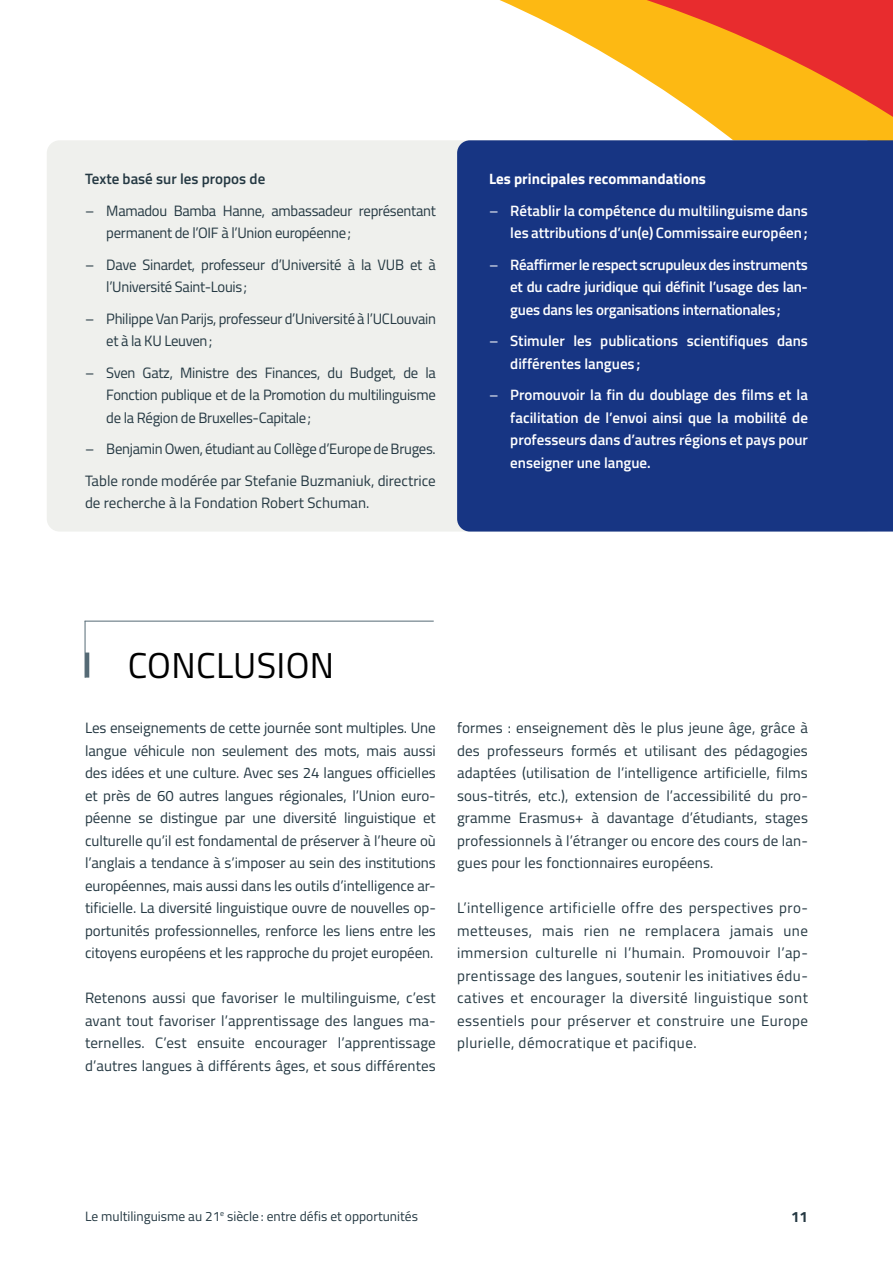
<style>
.page{position:relative;width:893px;height:1263px;background:#fff}
.page>*{position:absolute;margin:0;border:0;box-sizing:border-box;transform-origin:0 0}
.t1{font:36px "Titillium";letter-spacing:.01em;color:#000}
.t2{font:15px/22.5px "Titillium";letter-spacing:-.02em;color:#243842;text-align:justify}
.t3{font:600 15px/22.5px "Titillium";color:#fff;text-align:justify}
.t4{font:15px "Titillium";color:#243842}
.t5{font:700 15px "Titillium";color:#fff}
.t6{font:600 15px "Titillium";color:#243842}
.t7{font:700 15px "Titillium";color:#243842}
.t8{font:13.5px "Titillium";color:#243842}
.s1{font-weight:400}
</style>
<div class="page">
<svg style="left:500px;top:0;width:393px;height:140px"></svg>
<svg style="left:602px;top:0;width:291px;height:125px;background:#f58f38"></svg>
<hr style="left:85px;top:621px;width:1px;height:57px;background:#556a75">
<hr style="left:85px;top:621px;width:349px;height:1px;background:#556a75">
<hr style="left:85px;top:652px;width:4px;height:26px;background:#556a75">
<div style="left:47px;top:140px;width:410px;height:391px;background:#eff0ed"></div>
<div style="left:457px;top:140px;width:436px;height:391px;background:#173583"></div>
<p class="t6" style="left:85px;top:168px;width:182px">Texte basé sur les propos de</p>
<p class="t2" style="left:106px;top:198px;width:331px;text-indent:-21px">– Mamadou Bamba Hanne, ambassadeur représentant permanent de l’OIF à l’Union européenne;</p>
<p class="t2" style="left:106px;top:252px;width:331px;text-indent:-21px">– Dave Sinardet, professeur d’Université à la VUB et à l’Université Saint-Louis;</p>
<p class="t2" style="left:106px;top:306px;width:331px;text-indent:-21px">– Philippe Van Parijs, professeur d’Université à l’UCLouvain et à la KU Leuven;</p>
<p class="t2" style="left:106px;top:360px;width:331px;text-indent:-21px">– Sven Gatz, Ministre des Finances, du Budget, de la Fonction publique et de la Promotion du multilinguisme de la Région de Bruxelles-Capitale;</p>
<p class="t2" style="left:85px;top:432px;width:352px;line-height:31.5px">– Benjamin Owen, étudiant au Collège d’Europe de Bruges.<br>Table ronde modérée par Stefanie Buzmaniuk, directrice</p>
<p class="t4" style="left:85px;top:492px;width:286px">de recherche à la Fondation Robert Schuman.</p>
<p class="t5" style="left:489px;top:167px;width:219px">Les principales recommandations</p>
<p class="t3" style="left:489px;top:198px;width:320px;text-align:right"><span class="s1">–</span> Rétablir la compétence du multilinguisme dans les attributions d’un(e) Commissaire européen;</p>
<p class="t3" style="left:510px;top:252px;width:299px;text-indent:-21px"><span class="s1">–</span> Réaffirmer le respect scrupuleux des instruments et du cadre juridique qui définit l’usage des lan&shy;gues dans les organisations internationales;</p>
<p class="t3" style="left:510px;top:329px;width:299px;text-indent:-21px"><span class="s1">–</span> Stimuler les publications scientifiques dans différentes langues ;</p>
<p class="t3" style="left:510px;top:383px;width:299px;text-indent:-21px"><span class="s1">–</span> Promouvoir la fin du doublage des films et la facilitation de l’envoi ainsi que la mobilité de professeurs dans d’autres régions et pays pour enseigner une langue.</p>
<h1 class="t1" style="left:128px;top:639px;width:208px">CONCLUSION</h1>
<p class="t2" style="left:85px;top:716px;width:352px">Les enseignements de cette journée sont multiples. Une langue véhicule non seulement des mots, mais aussi des idées et une culture. Avec ses 24 langues officielles et près de 60 autres langues régionales, l’Union euro&shy;péenne se distingue par une diversité linguistique et culturelle qu’il est fondamental de préserver à l’heure où l’anglais a tendance à s’imposer au sein des institutions européennes, mais aussi dans les outils d’intelligence ar&shy;tificielle. La diversité linguistique ouvre de nouvelles op&shy;portunités professionnelles, renforce les liens entre les citoyens européens et les rapproche du projet européen.</p>
<p class="t2" style="left:85px;top:986px;width:352px">Retenons aussi que favoriser le multilinguisme, c’est avant tout favoriser l’apprentissage des langues ma&shy;ternelles. C’est ensuite encourager l’apprentissage d’autres langues à différents âges, et sous différentes</p>
<p class="t2" style="left:457px;top:716px;width:352px">formes : enseignement dès le plus jeune âge, grâce à des professeurs formés et utilisant des pédagogies adaptées (utilisation de l’intelligence artificielle, films sous-titrés, etc.), extension de l’accessibilité du pro&shy;gramme Erasmus+ à davantage d’étudiants, stages professionnels à l’étranger ou encore des cours de lan&shy;gues pour les fonctionnaires européens.</p>
<p class="t2" style="left:457px;top:896px;width:352px">L’intelligence artificielle offre des perspectives pro&shy;metteuses, mais rien ne remplacera jamais une immersion culturelle ni l’humain. Promouvoir l’ap&shy;prentissage des langues, soutenir les initiatives édu&shy;catives et encourager la diversité linguistique sont essentiels pour préserver et construire une Europe plurielle, démocratique et pacifique.</p>
<p class="t8" style="left:85px;top:1206px;width:334px">Le multilinguisme au 21<sup>e</sup> siècle: entre défis et opportunités</p>
<p class="t7" style="left:791px;top:1205px;width:18px">11</p>
</div>
